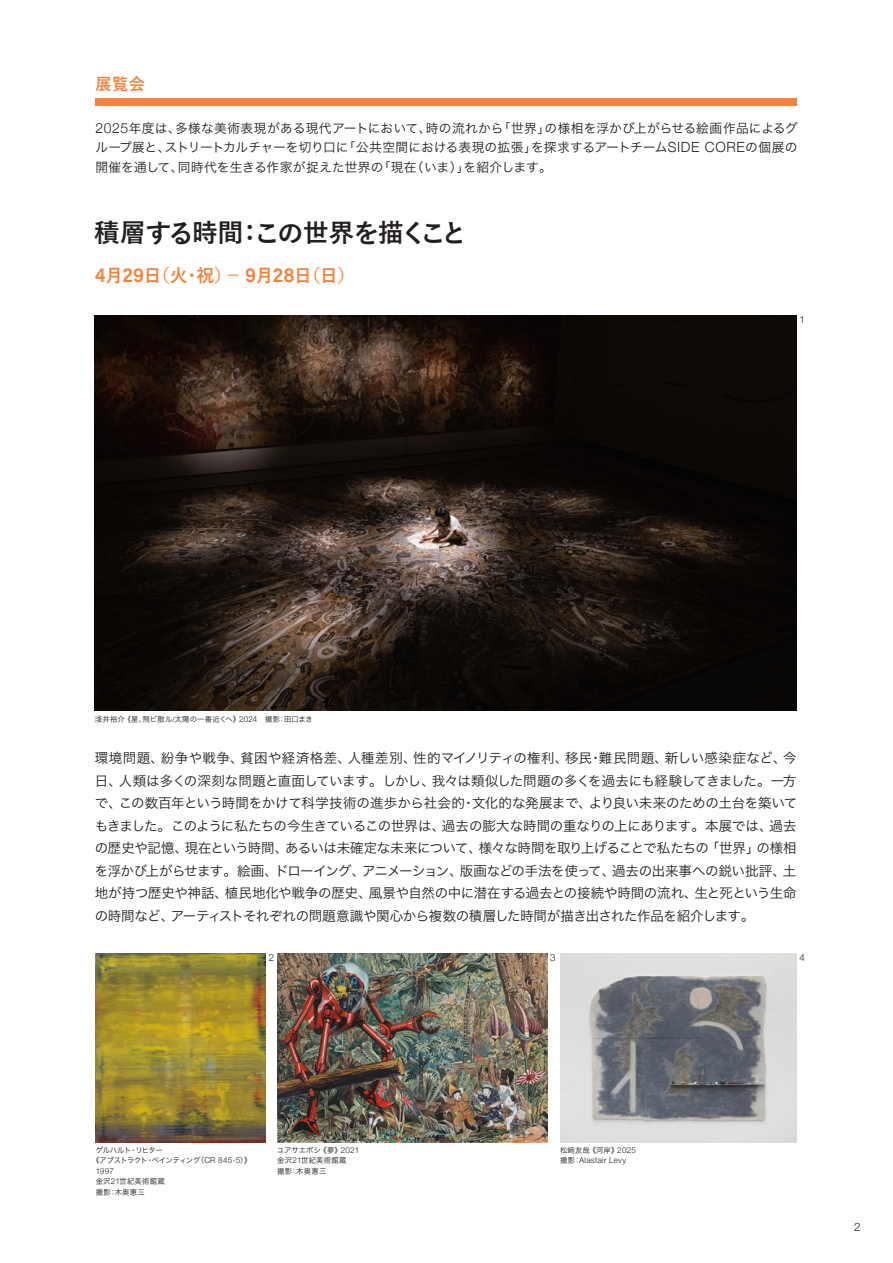
<style>
.page{position:relative;width:893px;height:1263px;background:#fff}
.page>*{position:absolute;margin:0;border:0;box-sizing:border-box;transform-origin:0 0}
.t1{font:700 25.5px "Yu Go";color:#231f20}
.t2{font:700 18px "Yu Go";color:#f4823b}
.t3{font:700 16.5px "Yu Go";color:#f4823b}
.t4{font:13.5px/22.5px "Hira Kaku Pro W3";letter-spacing:-.03em;color:#231f20;text-align:justify}
.t5{font:12.75px/19.5px "Hira Kaku Pro W3";letter-spacing:.005em;color:#231f20;text-align:justify}
.t6{font:300 11.55px "Helvetica Neue";color:#231f20}
.t7{font:300 9.9px "Helvetica Neue";color:#231f20}
.t8{font:300 8.25px "Helvetica Neue";letter-spacing:.04em;color:#231f20}
.t9{font:7.5px/10.5px "Hira Kaku Pro W3";letter-spacing:.015em;color:#231f20}
.t10{font:7.5px/10.5px "Hira Kaku Pro W3";letter-spacing:-.07em;color:#231f20}
.t11{font:7.5px/10.5px "Hira Kaku Pro W3";letter-spacing:.035em;color:#231f20}
.s1{font-family:"Helvetica Neue";font-weight:300;font-size:14.1px}
.s2{font-size:26.55px}
.s3{font-family:"Acumin Pro";font-weight:600;font-size:20.55px}
.s4{font-family:"Helvetica";font-weight:300}
.s5{font-family:"Helvetica Neue";font-weight:300;font-size:8.25px}
.s6{font-family:"Hira Kaku Pro W3";font-weight:400;font-size:7.5px}
</style>
<div class="page">
<div style="left:95px;top:98px;width:702px;height:7px;background:#f4823b"></div>
<img style="left:95px;top:953px;width:170px;height:189px">
<img style="left:277px;top:953px;width:270px;height:189px">
<img style="left:560px;top:953px;width:237px;height:189px">
<img style="left:95px;top:315px;width:701px;height:395px">
<p class="t3" style="left:95px;top:75px;width:51px">展覧会</p>
<p class="t5" style="left:95px;top:117px;width:704px"><span class="s1">2025</span>年度は、多様な美術表現がある現代アートにおいて、時の流れから「世界」の様相を浮かび上がらせる絵画作品によるグループ展と、ストリートカルチャーを切り口に「公共空間における表現の拡張」を探求するアートチーム<span class="s1">SIDE CORE</span>の個展の開催を通して、同時代を生きる作家が捉えた世界の「現在（いま）」を紹介します。</p>
<h1 class="t1" style="left:94px;top:219px;width:375px">積層<span class="s2">する</span>時間：<span class="s2">この</span>世界<span class="s2">を</span>描<span class="s2">くこと</span></h1>
<h2 class="t2" style="left:95px;top:265px;width:262px"><span class="s3">4</span>月<span class="s3">29</span>日（火・祝）－ <span class="s3">9</span>月<span class="s3">28</span>日（日）</h2>
<p class="t7" style="left:800px;top:311px;width:7px">1</p>
<p class="t9" style="left:95px;top:713px;width:219px">淺井裕介《星、飛ビ散ル<span class="s4">/</span>太陽の一番近くへ》<span class="s5">2024</span>　撮影：田口まき</p>
<p class="t4" style="left:95px;top:746px;width:704px">環境問題、紛争や戦争、貧困や経済格差、人種差別、性的マイノリティの権利、移民・難民問題、新しい感染症など、今日、人類は多くの深刻な問題と直面しています。しかし、我々は類似した問題の多くを過去にも経験してきました。一方で、この数百年という時間をかけて科学技術の進歩から社会的・文化的な発展まで、より良い未来のための土台を築いてもきました。このように私たちの今生きているこの世界は、過去の膨大な時間の重なりの上にあります。本展では、過去の歴史や記憶、現在という時間、あるいは未確定な未来について、様々な時間を取り上げることで私たちの「世界」の様相を浮かび上がらせます。絵画、ドローイング、アニメーション、版画などの手法を使って、過去の出来事への鋭い批評、土地が持つ歴史や神話、植民地化や戦争の歴史、風景や自然の中に潜在する過去との接続や時間の流れ、生と死という生命の時間など、アーティストそれぞれの問題意識や関心から複数の積層した時間が描き出された作品を紹介します。</p>
<p class="t7" style="left:269px;top:949px;width:7px">2</p>
<p class="t7" style="left:550px;top:949px;width:7px">3</p>
<p class="t7" style="left:800px;top:949px;width:7px">4</p>
<p class="t10" style="left:92px;top:1144px;width:161px;text-indent:4px">ゲルハルト・リヒター<br>《アブストラクト・ペインティング（<span class="s5">CR 845</span><span class="s4">-</span><span class="s5">5</span>）》</p>
<p class="t8" style="left:96px;top:1164px;width:20px">1997</p>
<p class="t11" style="left:96px;top:1176px;width:71px">金沢<span class="s5">21</span>世紀美術館蔵撮影：木奥惠三</p>
<p class="t9" style="left:277px;top:1144px;width:83px">ユアサエボシ《夢》<span class="s5">2021</span>金沢<span class="s5">21</span>世紀美術館蔵<br>撮影：木奥惠三</p>
<p class="t9" style="left:560px;top:1144px;width:77px">松﨑友哉《河岸》<span class="s5">2025</span></p>
<p class="t8" style="left:560px;top:1153px;width:68px"><span class="s6">撮影：</span>Alastair Levy</p>
<p class="t6" style="left:854px;top:1217px;width:8px">2</p>
</div>
